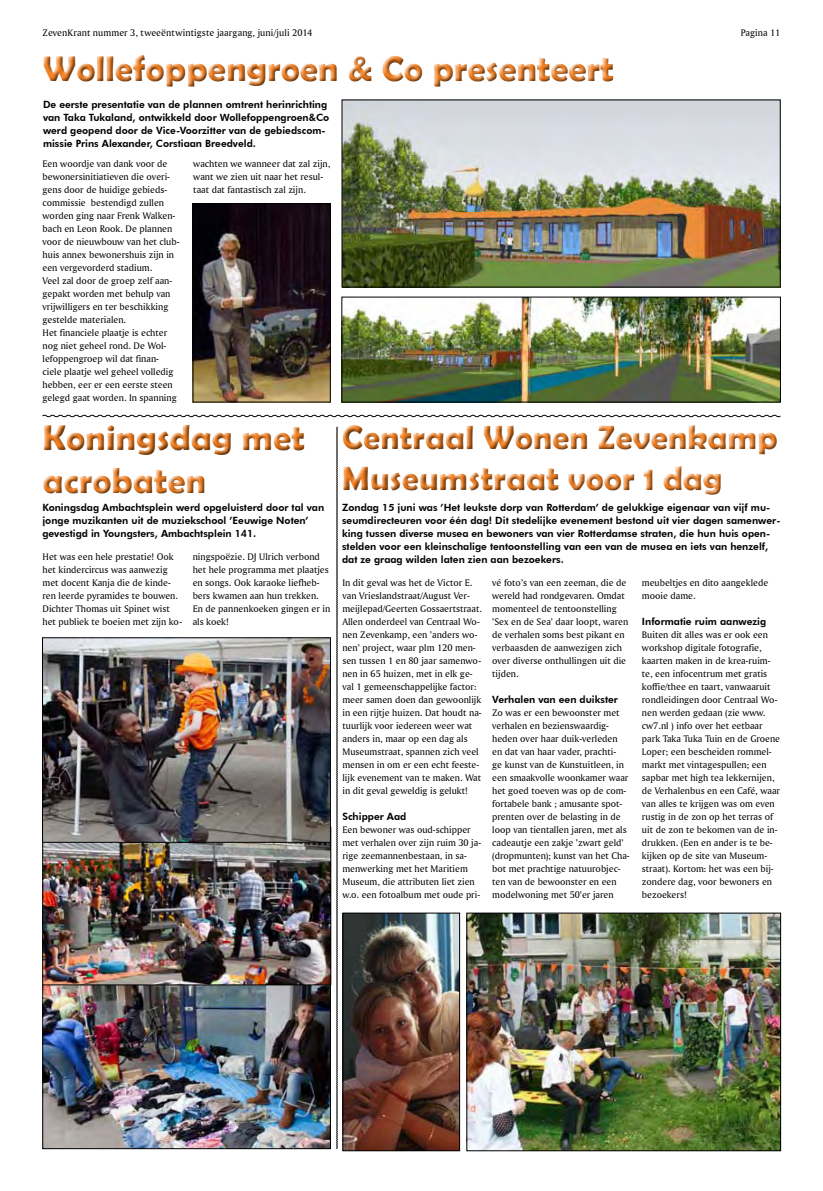
<style>
.page{position:relative;width:823px;height:1191px;background:#fff}
.page>*{position:absolute;margin:0;border:0;box-sizing:border-box;transform-origin:0 0}
.t1{font:700 36px/43.2px "Berlin Sans FB Demi";color:#f58020}
.t2{font:700 34px/40.8px "Berlin Sans FB Demi";color:#f58020}
.t3{font:10px/13px "Amerigo BT Roman A";color:#000}
.t4{font:800 10px/13px "Futura BT";color:#000}
</style>
<div class="page">
<svg style="left:46px;top:55px;width:568px;height:32px"></svg>
<img style="left:343px;top:102px;width:435px;height:183px">
<img style="left:343px;top:299px;width:435px;height:101px">
<div style="left:341px;top:297px;width:439px;height:105px;border:1px solid #000"></div>
<img style="left:195px;top:206px;width:133px;height:194px">
<div style="left:193px;top:204px;width:137px;height:198px;border:1px solid #000"></div>
<svg style="left:44px;top:425px;width:261px;height:69px"></svg>
<svg style="left:42px;top:414px;width:738px;height:4px"></svg>
<img style="left:45px;top:985px;width:283px;height:161px">
<div style="left:43px;top:981px;width:287px;height:167px;border:1px solid #000"></div>
<svg style="left:343px;top:425px;width:434px;height:70px"></svg>
<img style="left:468px;top:915px;width:310px;height:233px">
<div style="left:466px;top:913px;width:314px;height:237px;border:1px solid #000"></div>
<img style="left:344px;top:915px;width:113px;height:233px">
<div style="left:342px;top:913px;width:117px;height:237px;border:1px solid #000"></div>
<svg style="left:336px;top:426px;width:1px;height:723px"></svg>
<img style="left:45px;top:842px;width:284px;height:141px">
<div style="left:43px;top:827px;width:288px;height:158px;border:1px solid #000"></div>
<img style="left:44px;top:639px;width:284px;height:201px">
<div style="left:42px;top:637px;width:288px;height:205px;border:1px solid #000"></div>
<p class="t3" style="left:43px;top:26px;width:271px">ZevenKrant nummer 3, tweeëntwintigste jaargang, juni/juli 2014</p>
<p class="t3" style="left:740px;top:26px;width:41px">Pagina 11</p>
<h1 class="t1" style="left:43px;top:46px;width:572px">Wollefoppengroen &amp; Co presenteert</h1>
<p class="t4" style="left:43px;top:97px;width:287px">De eerste presentatie van de plannen omtrent herinrichting van Taka Tukaland, ontwikkeld door Wollefoppengroen&amp;Co werd geopend door de Vice-Voorzitter van de gebiedscom&shy;missie Prins Alexander, Corstiaan Breedveld.</p>
<p class="t3" style="left:43px;top:157px;width:138px">Een woordje van dank voor de bewonersinitiatieven die overi&shy;gens door de huidige gebieds&shy;commissie bestendigd zullen worden ging naar Frenk Walken&shy;bach en Leon Rook. De plannen voor de nieuwbouw van het club&shy;huis annex bewonershuis zijn in een vergevorderd stadium.<br>Veel zal door de groep zelf aan&shy;gepakt worden met behulp van vrijwilligers en ter beschikking gestelde materialen.<br>Het financiele plaatje is echter nog niet geheel rond. De Wol&shy;lefoppengroep wil dat finan&shy;ciele plaatje wel geheel volledig hebben, eer er een eerste steen gelegd gaat worden. In spanning</p>
<p class="t3" style="left:193px;top:157px;width:138px">wachten we wanneer dat zal zijn, want we zien uit naar het resul&shy;taat dat fantastisch zal zijn.</p>
<h1 class="t1" style="left:43px;top:415px;width:263px">Koningsdag met acrobaten</h1>
<p class="t4" style="left:42px;top:501px;width:283px">Koningsdag Ambachtsplein werd opgeluisterd door tal van jonge muzikanten uit de muziekschool ’Eeuwige Noten’ gevestigd in Youngsters, Ambachtsplein 141.</p>
<p class="t3" style="left:43px;top:550px;width:141px">Het was een hele prestatie! Ook het kindercircus was aanwezig met docent Kanja die de kinde&shy;ren leerde pyramides te bouwen.<br>Dichter Thomas uit Spinet wist het publiek te boeien met zijn ko-</p>
<p class="t3" style="left:192px;top:550px;width:139px">ningspoëzie. DJ Ulrich verbond het hele programma met plaatjes en songs. Ook karaoke liefheb&shy;bers kwamen aan hun trekken.<br>En de pannenkoeken gingen er in als koek!</p>
<h2 class="t2" style="left:341px;top:416px;width:437px">Centraal Wonen Zevenkamp<br>Museumstraat voor 1 dag</h2>
<p class="t4" style="left:342px;top:500px;width:439px">Zondag 15 juni was ’Het leukste dorp van Rotterdam’ de gelukkige eigenaar van vijf mu&shy;seumdirecteuren voor één dag! Dit stedelijke evenement bestond uit vier dagen samenwer&shy;king tussen diverse musea en bewoners van vier Rotterdamse straten, die hun huis open&shy;stelden voor een kleinschalige tentoonstelling van een van de musea en iets van henzelf, dat ze graag wilden laten zien aan bezoekers.</p>
<p class="t3" style="left:342px;top:575px;width:141px">In dit geval was het de Victor E. van Vrieslandstraat/August Ver&shy;meijlepad/Geerten Gossaertstraat.<br>Allen onderdeel van Centraal Wo&shy;nen Zevenkamp, een ’anders wo&shy;nen’ project, waar plm 120 men&shy;sen tussen 1 en 80 jaar samenwo&shy;nen in 65 huizen, met in elk ge&shy;val 1 gemeenschappelijke factor: meer samen doen dan gewoonlijk in een rijtje huizen. Dat houdt na&shy;tuurlijk voor iedereen weer wat anders in, maar op een dag als<br>Museumstraat, spannen zich veel mensen in om er een echt feeste&shy;lijk evenement van te maken. Wat in dit geval geweldig is gelukt!</p>
<p class="t4" style="left:342px;top:809px;width:65px">Schipper Aad</p>
<p class="t3" style="left:342px;top:822px;width:140px">Een bewoner was oud-schipper met verhalen over zijn ruim 30 ja&shy;rige zeemannenbestaan, in sa&shy;menwerking met het Maritiem<br>Museum, die attributen liet zien w.o. een fotoalbum met oude pri-</p>
<p class="t3" style="left:641px;top:575px;width:128px">meubeltjes en dito aangeklede mooie dame.</p>
<p class="t4" style="left:641px;top:614px;width:126px">Informatie ruim aanwezig</p>
<p class="t3" style="left:641px;top:627px;width:140px">Buiten dit alles was er ook een workshop digitale fotografie, kaarten maken in de krea-ruim&shy;te, een infocentrum met gratis koffie/thee en taart, vanwaaruit rondleidingen door Centraal Wo&shy;nen werden gedaan (zie www. cw7.nl ) info over het eetbaar park Taka Tuka Tuin en de Groene<br>Loper; een bescheiden rommel&shy;markt met vintagespullen; een sapbar met high tea lekkernijen, de Verhalenbus en een Café, waar van alles te krijgen was om even rustig in de zon op het terras of uit de zon te bekomen van de in&shy;drukken. (Een en ander is te be&shy;kijken op de site van Museum&shy;straat). Kortom: het was een bij&shy;zondere dag, voor bewoners en bezoekers!</p>
<p class="t3" style="left:492px;top:575px;width:137px">vé foto’s van een zeeman, die de wereld had rondgevaren. Omdat momenteel de tentoonstelling ’Sex en de Sea’ daar loopt, waren de verhalen soms best pikant en verbaasden de aanwezigen zich over diverse onthullingen uit die tijden.</p>
<p class="t4" style="left:492px;top:692px;width:127px">Verhalen van een duikster</p>
<p class="t3" style="left:492px;top:705px;width:139px">Zo was er een bewoonster met verhalen en bezienswaardig&shy;heden over haar duik-verleden en dat van haar vader, prachti-<br>ge kunst van de Kunstuitleen, in een smaakvolle woonkamer waar het goed toeven was op de com&shy;fortabele bank ; amusante spot&shy;prenten over de belasting in de loop van tientallen jaren, met als cadeautje een zakje ’zwart geld’ (dropmunten); kunst van het Cha&shy;bot met prachtige natuurobjec&shy;ten van de bewoonster en een modelwoning met 50’er jaren</p>
</div>
